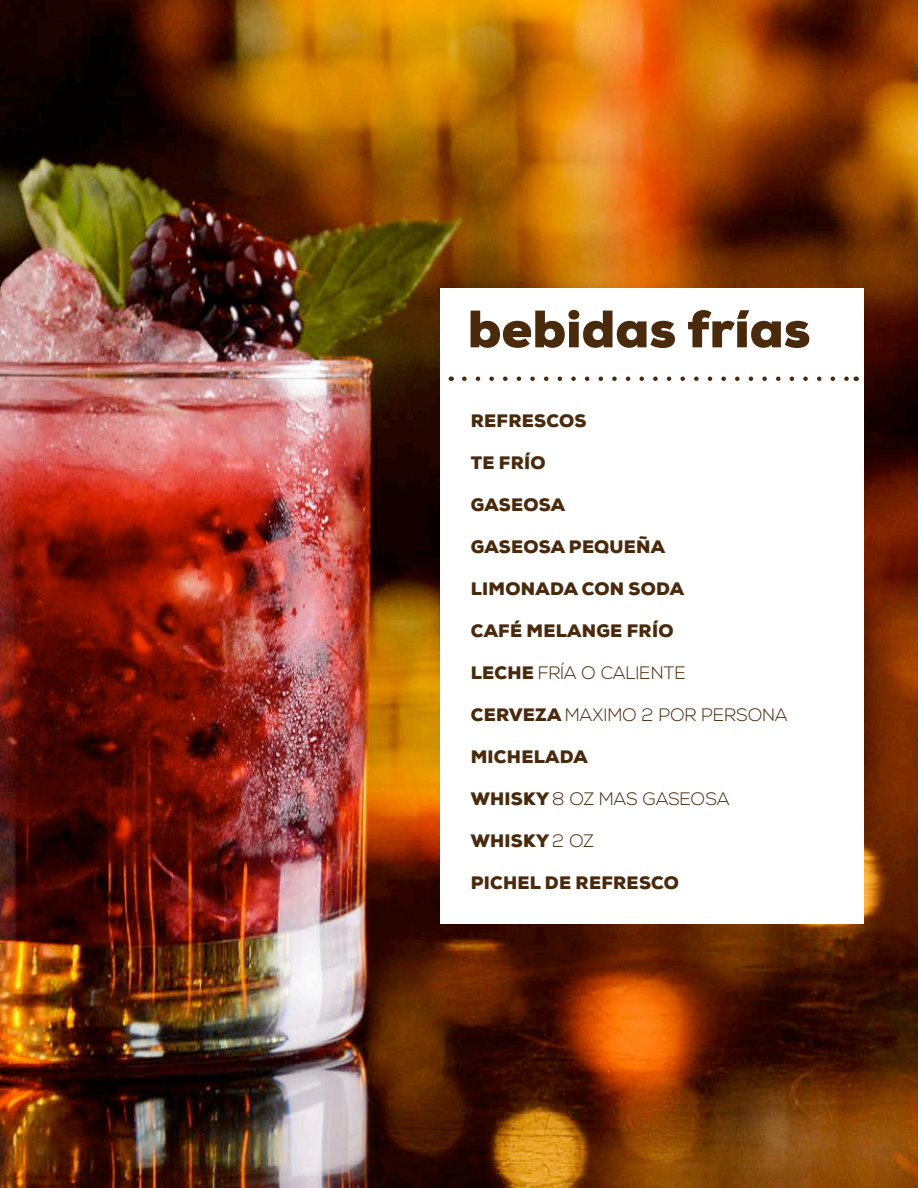
<style>
.page{position:relative;width:918px;height:1188px;background:#fff}
.page>*{position:absolute;margin:0;border:0;box-sizing:border-box;transform-origin:0 0}
.t1{font:900 52.5px "Nexa";color:#492a0d}
.t2{font:900 18px "Nexa";letter-spacing:.015em;color:#492a0d}
.t3{font:300 18px "Nexa";color:#492a0d}
.s1{font-weight:900}
.s2{font-weight:300}
</style>
<div class="page">
<img style="left:0;top:0;width:918px;height:1188px">
<div style="left:440px;top:288px;width:424px;height:636px;background:#fff"></div>
<svg style="left:464px;top:376px;width:385px;height:5px"></svg>
<h1 class="t1" style="left:468px;top:295px;width:344px">bebidas frías</h1>
<p class="t2" style="left:471px;top:410px;width:117px">REFRESCOS</p>
<p class="t2" style="left:471px;top:452px;width:76px">TE FRÍO</p>
<p class="t2" style="left:471px;top:494px;width:96px">GASEOSA</p>
<p class="t2" style="left:471px;top:536px;width:196px">GASEOSA PEQUEÑA</p>
<p class="t2" style="left:471px;top:578px;width:215px">LIMONADA CON SODA</p>
<p class="t2" style="left:471px;top:620px;width:204px">CAFÉ MELANGE FRÍO</p>
<p class="t3" style="left:471px;top:663px;width:216px"><span class="s1">LECHE</span> FRÍA O CALIENTE</p>
<p class="t3" style="left:471px;top:705px;width:318px"><span class="s1">CERVEZA</span> MAXIMO 2 POR PERSONA</p>
<p class="t2" style="left:471px;top:746px;width:119px">MICHELADA</p>
<p class="t3" style="left:471px;top:789px;width:260px"><span class="s1">WHISKY</span> 8 OZ MAS GASEOSA</p>
<p class="t2" style="left:471px;top:830px;width:125px">WHISKY <span class="s2">2 OZ</span></p>
<p class="t2" style="left:471px;top:872px;width:210px">PICHEL DE REFRESCO</p>
</div>
